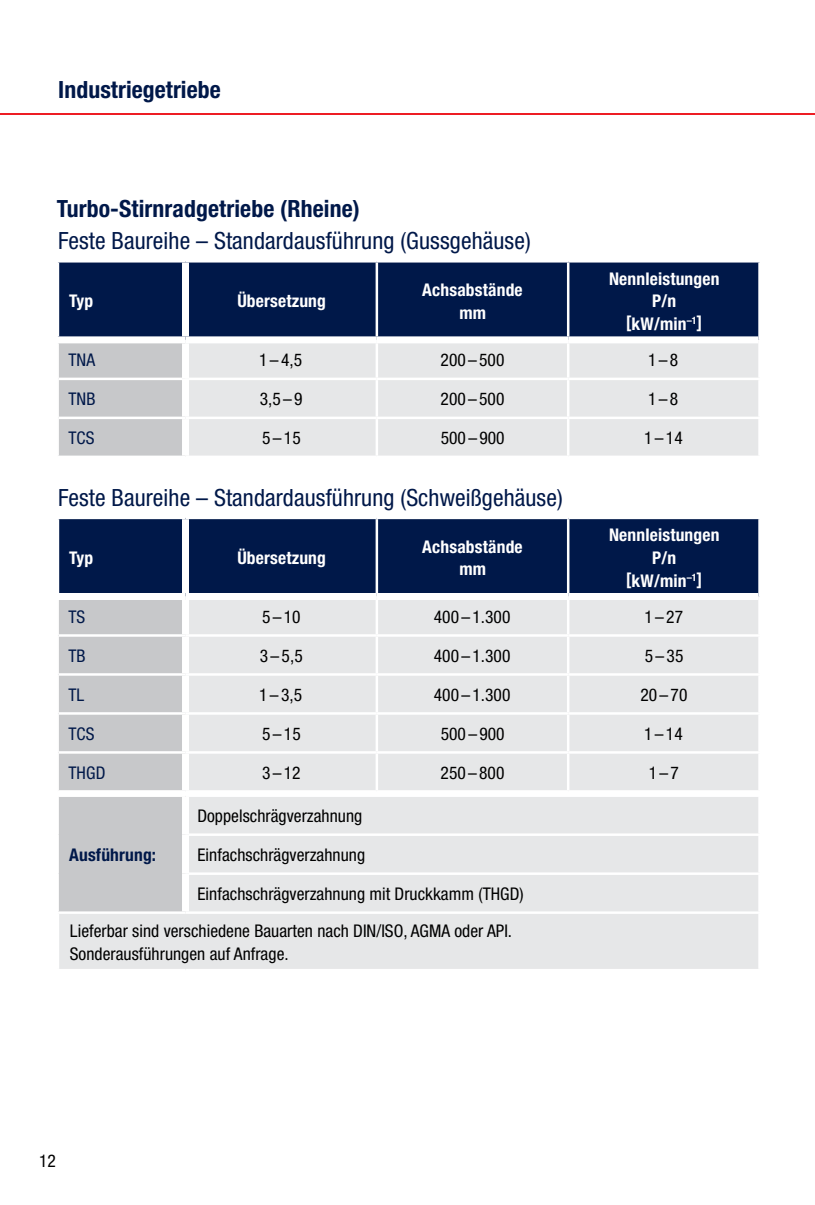
<style>
.page{position:relative;width:815px;height:1205px;background:#fff}
.page>*{position:absolute;margin:0;border:0;box-sizing:border-box;transform-origin:0 0}
.t1{font:condensed 23.75px "Helvetica Neue LT";letter-spacing:.005em;color:#001849}
.t2{font:700 condensed 23.75px "Helvetica Neue LT";letter-spacing:.005em;color:#001849}
.t3{font:condensed 17.5px/37px "Helvetica Neue LT";letter-spacing:.005em;color:#000}
.t4{font:700 condensed 17.5px/22.5px "Helvetica Neue LT";letter-spacing:.01em;color:#fff;text-align:center}
.t5{font:condensed 17.5px "Helvetica Neue LT";letter-spacing:.01em;color:#001849}
.t6{font:700 condensed 17.5px "Helvetica Neue LT";letter-spacing:.01em;color:#001849}
</style>
<div class="page">
<hr style="left:0;top:113px;width:815px;height:2px;background:#ed1d24">
<div style="left:59px;top:262px;width:699px;height:74px;background:#001849"></div>
<div style="left:59px;top:343px;width:123px;height:112px;background:#c7c8ca"></div>
<div style="left:189px;top:343px;width:569px;height:112px;background:#e6e7e8"></div>
<hr style="left:376px;top:262px;width:2px;height:74px;background:#fff">
<hr style="left:567px;top:262px;width:2px;height:74px;background:#fff">
<div style="left:182px;top:262px;width:7px;height:74px;background:#fff"></div>
<hr style="left:376px;top:343px;width:2px;height:35px;background:#fff">
<hr style="left:567px;top:343px;width:2px;height:35px;background:#fff">
<hr style="left:59px;top:378px;width:123px;height:2px;background:#fff">
<hr style="left:189px;top:378px;width:188px;height:2px;background:#fff">
<hr style="left:377px;top:378px;width:191px;height:2px;background:#fff">
<hr style="left:376px;top:380px;width:2px;height:37px;background:#fff">
<hr style="left:568px;top:378px;width:193px;height:2px;background:#fff">
<hr style="left:567px;top:380px;width:2px;height:37px;background:#fff">
<hr style="left:59px;top:417px;width:127px;height:2px;background:#fff">
<hr style="left:186px;top:417px;width:191px;height:2px;background:#fff">
<hr style="left:377px;top:417px;width:191px;height:2px;background:#fff">
<hr style="left:376px;top:419px;width:2px;height:36px;background:#fff">
<hr style="left:568px;top:417px;width:193px;height:2px;background:#fff">
<hr style="left:567px;top:419px;width:2px;height:36px;background:#fff">
<div style="left:59px;top:519px;width:699px;height:74px;background:#001849"></div>
<div style="left:59px;top:600px;width:123px;height:190px;background:#c7c8ca"></div>
<div style="left:189px;top:600px;width:569px;height:190px;background:#e6e7e8"></div>
<hr style="left:59px;top:634px;width:127px;height:3px;background:#fff">
<hr style="left:377px;top:634px;width:191px;height:3px;background:#fff">
<hr style="left:376px;top:637px;width:2px;height:36px;background:#fff">
<hr style="left:567px;top:637px;width:2px;height:36px;background:#fff">
<hr style="left:377px;top:673px;width:191px;height:3px;background:#fff">
<hr style="left:376px;top:519px;width:2px;height:74px;background:#fff">
<hr style="left:567px;top:519px;width:2px;height:74px;background:#fff">
<div style="left:182px;top:519px;width:7px;height:74px;background:#fff"></div>
<hr style="left:376px;top:600px;width:2px;height:34px;background:#fff">
<hr style="left:567px;top:600px;width:2px;height:34px;background:#fff">
<hr style="left:186px;top:634px;width:191px;height:3px;background:#fff">
<hr style="left:568px;top:634px;width:193px;height:3px;background:#fff">
<hr style="left:59px;top:673px;width:127px;height:3px;background:#fff">
<hr style="left:186px;top:673px;width:191px;height:3px;background:#fff">
<hr style="left:376px;top:676px;width:2px;height:36px;background:#fff">
<hr style="left:568px;top:673px;width:193px;height:3px;background:#fff">
<hr style="left:567px;top:676px;width:2px;height:36px;background:#fff">
<hr style="left:59px;top:712px;width:127px;height:3px;background:#fff">
<hr style="left:186px;top:712px;width:191px;height:3px;background:#fff">
<hr style="left:377px;top:712px;width:191px;height:3px;background:#fff">
<hr style="left:376px;top:715px;width:2px;height:36px;background:#fff">
<hr style="left:568px;top:712px;width:193px;height:3px;background:#fff">
<hr style="left:567px;top:715px;width:2px;height:36px;background:#fff">
<hr style="left:59px;top:751px;width:127px;height:3px;background:#fff">
<hr style="left:186px;top:751px;width:191px;height:3px;background:#fff">
<hr style="left:377px;top:751px;width:191px;height:3px;background:#fff">
<hr style="left:376px;top:754px;width:2px;height:36px;background:#fff">
<hr style="left:568px;top:751px;width:193px;height:3px;background:#fff">
<hr style="left:567px;top:754px;width:2px;height:36px;background:#fff">
<svg style="left:59px;top:797px;width:699px;height:172px;background:#e2e3e4"></svg>
<div style="left:182px;top:797px;width:7px;height:37px;background:#fff"></div>
<hr style="left:189px;top:833px;width:572px;height:3px;background:#fff">
<div style="left:182px;top:834px;width:7px;height:39px;background:#fff"></div>
<hr style="left:189px;top:872px;width:572px;height:3px;background:#fff">
<div style="left:182px;top:873px;width:7px;height:38px;background:#fff"></div>
<hr style="left:57px;top:911px;width:129px;height:3px;background:#fff">
<hr style="left:186px;top:911px;width:575px;height:3px;background:#fff">
<h1 class="t2" style="left:58px;top:75px;width:164px">Industriegetriebe</h1>
<h1 class="t2" style="left:57px;top:194px;width:304px">Turbo-Stirnradgetriebe (Rheine)</h1>
<h1 class="t1" style="left:58px;top:227px;width:474px">Feste Baureihe – Standardausführung (Gussgehäuse)</h1>
<p class="t4" style="left:69px;top:290px;width:26px">Typ</p>
<p class="t4" style="left:237px;top:290px;width:90px">Übersetzung</p>
<p class="t4" style="left:422px;top:278px;width:102px">Achsabstände mm</p>
<p class="t4" style="left:609px;top:267px;width:112px">Nennleistungen<br>P/n<br>[kW/min<sup>–1</sup>]</p>
<p class="t5" style="left:68px;top:350px;width:28px">TNA</p>
<p class="t3" style="left:259px;top:341px;width:44px">1–4,5</p>
<p class="t3" style="left:441px;top:341px;width:65px">200 – 500</p>
<p class="t3" style="left:648px;top:341px;width:32px">1–8</p>
<p class="t5" style="left:68px;top:389px;width:29px">TNB</p>
<p class="t3" style="left:260px;top:380px;width:44px">3,5–9</p>
<p class="t3" style="left:441px;top:380px;width:65px">200 – 500</p>
<p class="t3" style="left:648px;top:380px;width:32px">1–8</p>
<p class="t5" style="left:68px;top:428px;width:28px">TCS</p>
<p class="t3" style="left:262px;top:419px;width:40px">5–15</p>
<p class="t3" style="left:441px;top:419px;width:65px">500 – 900</p>
<p class="t3" style="left:644px;top:419px;width:40px">1–14</p>
<h1 class="t1" style="left:58px;top:484px;width:506px">Feste Baureihe – Standardausführung (Schweißgehäuse)</h1>
<p class="t4" style="left:69px;top:546px;width:26px">Typ</p>
<p class="t4" style="left:237px;top:546px;width:90px">Übersetzung</p>
<p class="t4" style="left:422px;top:535px;width:102px">Achsabstände mm</p>
<p class="t4" style="left:609px;top:524px;width:112px">Nennleistungen<br>P/n<br>[kW/min<sup>–1</sup>]</p>
<p class="t5" style="left:68px;top:606px;width:19px">TS</p>
<p class="t3" style="left:262px;top:598px;width:40px">5–10</p>
<p class="t3" style="left:434px;top:598px;width:78px">400 – 1.300</p>
<p class="t3" style="left:645px;top:598px;width:40px">1–27</p>
<p class="t5" style="left:68px;top:645px;width:19px">TB</p>
<p class="t3" style="left:260px;top:637px;width:44px">3–5,5</p>
<p class="t3" style="left:434px;top:637px;width:78px">400 – 1.300</p>
<p class="t3" style="left:645px;top:637px;width:40px">5–35</p>
<p class="t5" style="left:68px;top:684px;width:18px">TL</p>
<p class="t3" style="left:259px;top:676px;width:44px">1–3,5</p>
<p class="t3" style="left:434px;top:676px;width:78px">400 – 1.300</p>
<p class="t3" style="left:640px;top:676px;width:49px">20–70</p>
<p class="t5" style="left:68px;top:723px;width:28px">TCS</p>
<p class="t3" style="left:262px;top:715px;width:40px">5–15</p>
<p class="t3" style="left:441px;top:715px;width:65px">500 – 900</p>
<p class="t3" style="left:644px;top:715px;width:40px">1–14</p>
<p class="t5" style="left:68px;top:762px;width:39px">THGD</p>
<p class="t3" style="left:262px;top:754px;width:40px">3–12</p>
<p class="t3" style="left:441px;top:754px;width:65px">250 – 800</p>
<p class="t3" style="left:649px;top:754px;width:32px">1–7</p>
<p class="t3" style="left:197px;top:797px;width:167px">Doppelschrägverzahnung</p>
<p class="t3" style="left:197px;top:836px;width:169px">Einfachschrägverzahnung</p>
<p class="t3" style="left:70px;top:875px;width:455px;text-indent:128px">Einfachschrägverzahnung mit Druckkamm (THGD)<br>Lieferbar sind verschiedene Bauarten nach DIN/ISO, AGMA oder API.</p>
<p class="t3" style="left:70px;top:935px;width:221px">Sonderausführungen auf Anfrage.</p>
<p class="t6" style="left:69px;top:844px;width:88px">Ausführung:</p>
<p class="t3" style="left:39px;top:1142px;width:18px">12</p>
</div>
